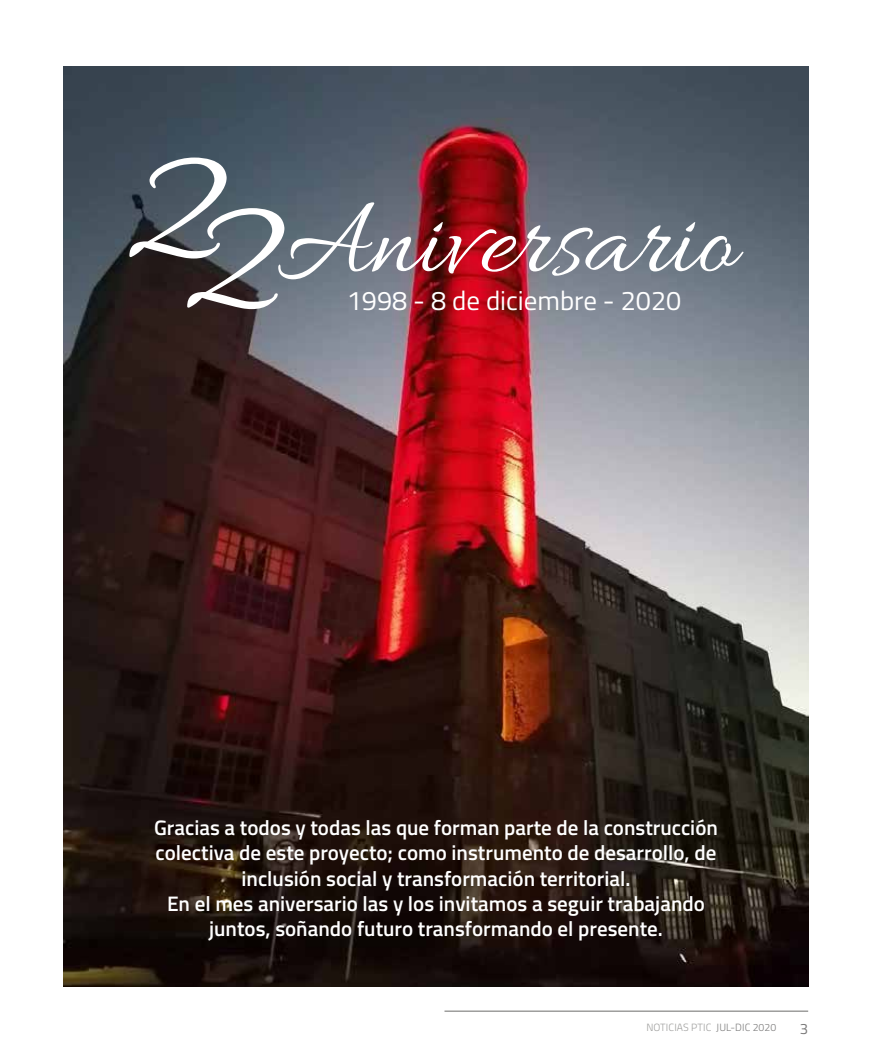
<style>
.page{position:relative;width:872px;height:1063px;background:#fff}
.page>*{position:absolute;margin:0;border:0;box-sizing:border-box;transform-origin:0 0}
.t1{font:112.5px "Allura";color:#fff}
.t2{font:27px "Titillium";color:#fff}
.t3{font:600 21px/25.2px "Titillium";color:#fff;text-align:center}
.t4{font:15px "Titillium";color:#7c7b7b}
.t5{font:300 10.5px "Titillium";letter-spacing:.01em;color:#9d9d9c}
.s1{font-size:180px}
.s2{color:#7c7b7b}
</style>
<div class="page">
<hr style="left:444px;top:1010px;width:364px;height:2px;background:#9d9d9c">
<img style="left:64px;top:67px;width:744px;height:919px">
<h1 class="t1" style="left:119px;top:179px;width:618px"><span class="s1">22</span>Aniversario</h1>
<p class="t2" style="left:347px;top:281px;width:336px">1998 - 8 de diciembre - 2020</p>
<p class="t3" style="left:154px;top:814px;width:565px">Gracias a todos y todas las que forman parte de la construcción colectiva de este proyecto; como instrumento de desarrollo, de inclusión social y transformación territorial.<br>En el mes aniversario las y los invitamos a seguir trabajando juntos, soñando futuro transformando el presente.</p>
<p class="t5" style="left:646px;top:1020px;width:131px">NOTICIAS PTIC <span class="s2">JUL-DIC 2020</span></p>
<p class="t4" style="left:799px;top:1018px;width:10px">3</p>
</div>
